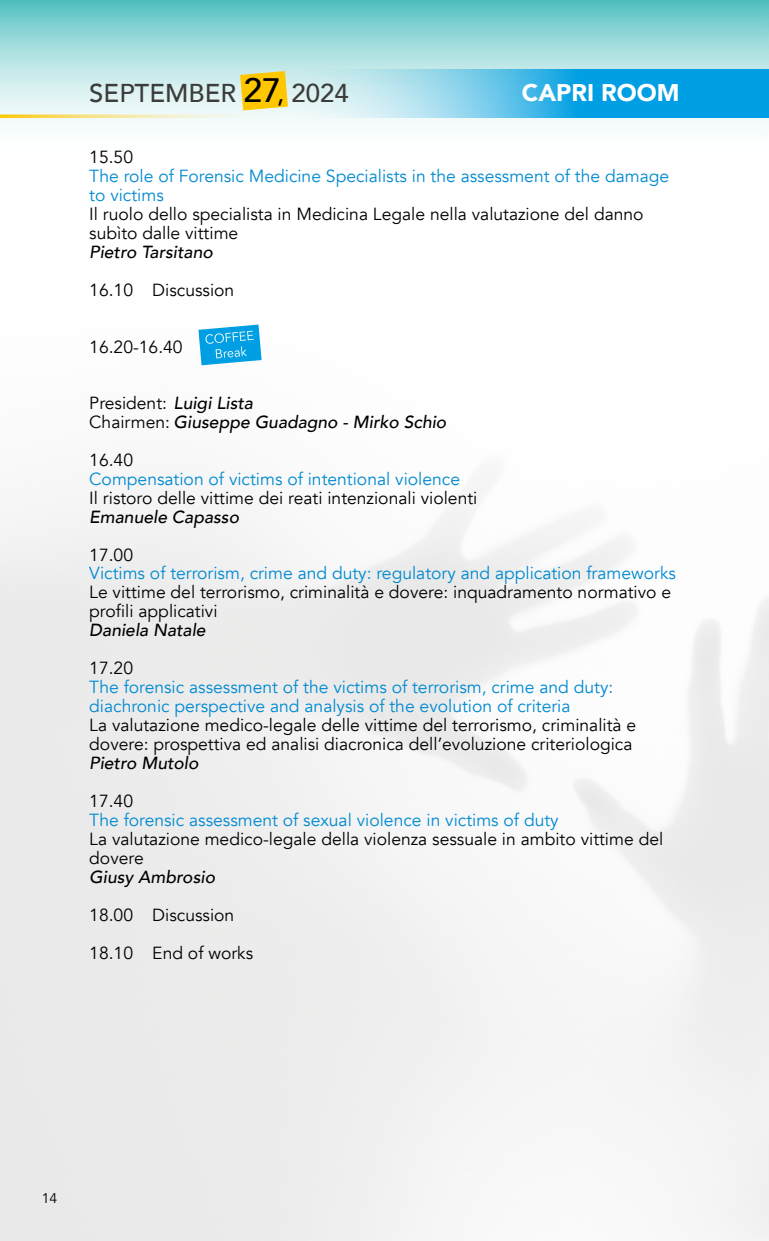
<style>
.page{position:relative;width:769px;height:1241px;background:#fff}
.page>*{position:absolute;margin:0;border:0;box-sizing:border-box;transform-origin:0 0}
.t1{font:500 25.72px "Avenir";color:#3c3c3b}
.t2{font:900 24.15px "Avenir";color:#fff}
.t3{font:17.5px/18.9px "Avenir";color:#000}
.t4{font:17.5px/18.9px "Avenir";color:#008ad1}
.t5{font:italic 500 17.5px/18.9px "Avenir";color:#000}
.t6{font:14px "Avenir";color:#000}
.s1{font-size:33.77px;color:#000}
.s2{color:#000}
.s3{font-weight:400;font-style:normal}
</style>
<div class="page">
<svg style="left:0;top:0;width:769px;height:125px;background:#a1dcdc"></svg>
<svg style="left:0;top:114px;width:284px;height:4px"></svg>
<svg style="left:284px;top:69px;width:485px;height:49px;background:#58c0e8"></svg>
<svg style="left:198px;top:324px;width:64px;height:41px"></svg>
<svg style="left:240px;top:71px;width:48px;height:39px;background:#f8cd23"></svg>
<h1 class="t1" style="left:89px;top:71px;width:261px">SEPTEMBER <span class="s1">27</span><span class="s2">,</span> 2024</h1>
<h2 class="t2" style="left:522px;top:72px;width:159px">CAPRI ROOM</h2>
<p class="t3" style="left:89px;top:148px;width:45px">15.50</p>
<p class="t4" style="left:89px;top:166px;width:581px">The role of Forensic Medicine Specialists in the assessment of the damage to victims</p>
<p class="t3" style="left:89px;top:204px;width:556px">Il ruolo dello specialista in Medicina Legale nella valutazione del danno subìto dalle vittime</p>
<p class="t5" style="left:89px;top:242px;width:125px">Pietro Tarsitano</p>
<p class="t3" style="left:89px;top:280px;width:147px">16.10 Discussion</p>
<p class="t3" style="left:89px;top:338px;width:95px">16.20-16.40</p>
<p class="t5" style="left:89px;top:393px;width:358px"><span class="s3">President:</span> Luigi Lista<br><span class="s3">Chairmen:</span> Giuseppe Guadagno - Mirko Schio</p>
<p class="t3" style="left:89px;top:450px;width:45px">16.40</p>
<p class="t4" style="left:89px;top:469px;width:372px">Compensation of victims of intentional violence</p>
<p class="t3" style="left:89px;top:488px;width:390px">Il ristoro delle vittime dei reati intenzionali violenti</p>
<p class="t5" style="left:89px;top:507px;width:151px">Emanuele Capasso</p>
<p class="t3" style="left:89px;top:545px;width:45px">17.00</p>
<p class="t4" style="left:89px;top:564px;width:588px">Victims of terrorism, crime and duty: regulatory and application frameworks</p>
<p class="t3" style="left:89px;top:583px;width:583px">Le vittime del terrorismo, criminalità e dovere: inquadramento normativo e profili applicativi</p>
<p class="t5" style="left:89px;top:621px;width:118px">Daniela Natale</p>
<p class="t3" style="left:89px;top:659px;width:45px">17.20</p>
<p class="t4" style="left:89px;top:678px;width:525px">The forensic assessment of the victims of terrorism, crime and duty: diachronic perspective and analysis of the evolution of criteria</p>
<p class="t3" style="left:89px;top:716px;width:548px">La valutazione medico-legale delle vittime del terrorismo, criminalità e dovere: prospettiva ed analisi diacronica dell’evoluzione criteriologica</p>
<p class="t5" style="left:89px;top:753px;width:111px">Pietro Mutolo</p>
<p class="t3" style="left:89px;top:791px;width:45px">17.40</p>
<p class="t4" style="left:89px;top:810px;width:471px">The forensic assessment of sexual violence in victims of duty</p>
<p class="t3" style="left:89px;top:829px;width:575px">La valutazione medico-legale della violenza sessuale in ambito vittime del dovere</p>
<p class="t5" style="left:89px;top:867px;width:127px">Giusy Ambrosio</p>
<p class="t3" style="left:89px;top:896px;width:165px;line-height:38px">18.00 Discussion<br>18.10 End of works</p>
<p class="t6" style="left:42px;top:1189px;width:17px">14</p>
</div>
